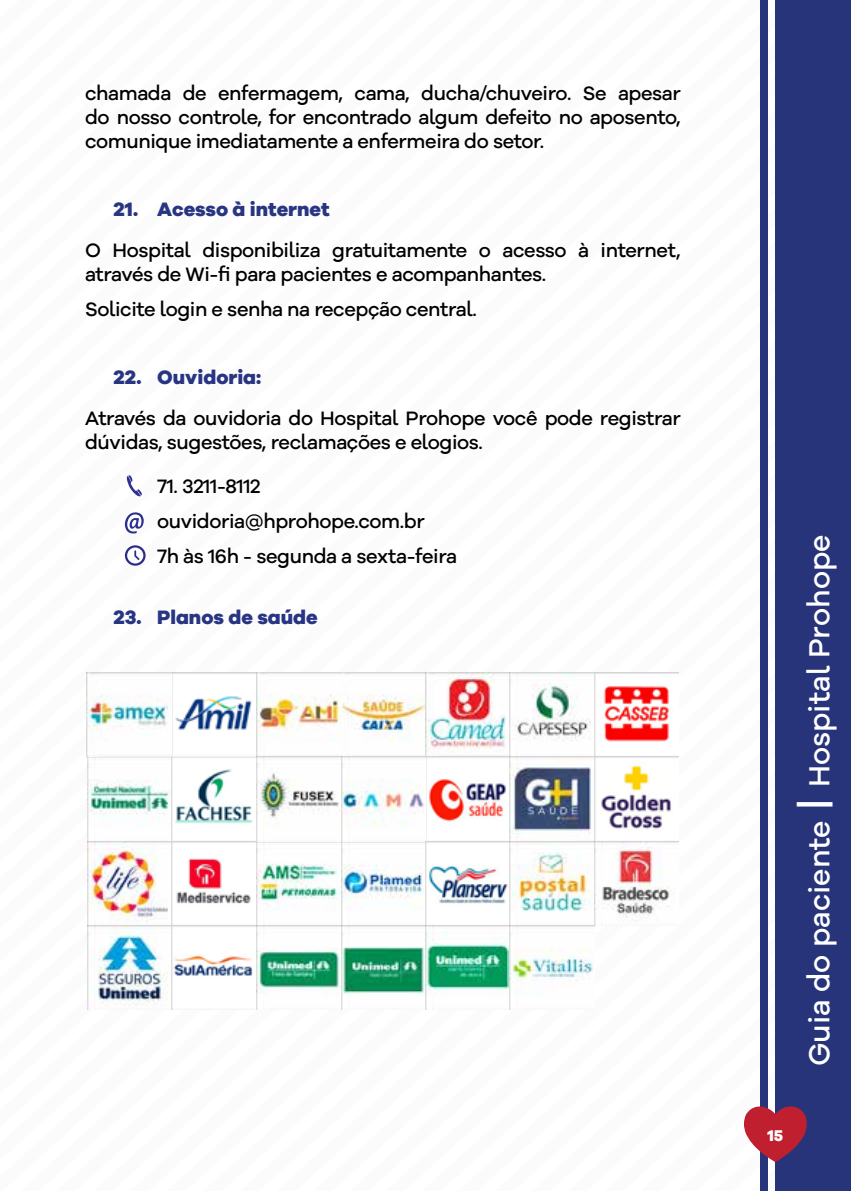
<style>
.page{position:relative;width:851px;height:1191px;background:#fff}
.page>*{position:absolute;margin:0;border:0;box-sizing:border-box;transform-origin:0 0}
.t1{font:500 30px "Galano Grotesque Alt";color:#fff}
.t2{font:500 20px/24px "Galano Grotesque Alt";letter-spacing:-.02em;color:#000}
.t3{font:800 20px "Galano Grotesque";color:#283583}
.t4{font:800 16px "Galano Grotesque";color:#fff}
.s1{font-size:44px}
</style>
<div class="page">
<div style="left:775px;top:0;width:75px;height:1191px;background:#273479"></div>
<div style="left:760px;top:0;width:7px;height:1191px;background:#273479"></div>
<svg style="left:744px;top:1008px;width:63px;height:183px"></svg>
<svg style="left:125px;top:512px;width:19px;height:21px"></svg>
<svg style="left:126px;top:475px;width:16px;height:22px"></svg>
<svg style="left:125px;top:545px;width:21px;height:21px"></svg>
<img style="left:87px;top:672px;width:592px;height:253px">
<img style="left:87px;top:925px;width:507px;height:84px">
<p class="t2" style="left:85px;top:81px;width:597px;text-align:justify">chamada de enfermagem, cama, ducha/chuveiro. Se apesar do nosso controle, for encontrado algum defeito no aposento, comunique imediatamente a enfermeira do setor.</p>
<p class="t3" style="left:113px;top:197px;width:218px">21. Acesso à internet</p>
<p class="t2" style="left:85px;top:238px;width:597px">O Hospital disponibiliza gratuitamente o acesso à internet, através de Wi-fi para pacientes e acompanhantes.</p>
<p class="t2" style="left:85px;top:297px;width:393px">Solicite login e senha na recepção central.</p>
<p class="t3" style="left:113px;top:365px;width:149px">22. Ouvidoria:</p>
<p class="t2" style="left:85px;top:406px;width:597px">Através da ouvidoria do Hospital Prohope você pode registrar dúvidas, sugestões, reclamações e elogios.</p>
<p class="t2" style="left:157px;top:467px;width:301px;line-height:35.4px">71. 3211-8112 ouvidoria@hprohope.com.br<br>7h às 16h - segunda a sexta-feira</p>
<p class="t3" style="left:113px;top:605px;width:206px">23. Planos de saúde</p>
<h1 class="t1" style="left:799px;top:1066px;width:533px;rotate:-90deg">Guia do paciente <span class="s1">|</span> Hospital Prohope</h1>
<p class="t4" style="left:767px;top:1125px;width:17px">15</p>
</div>
